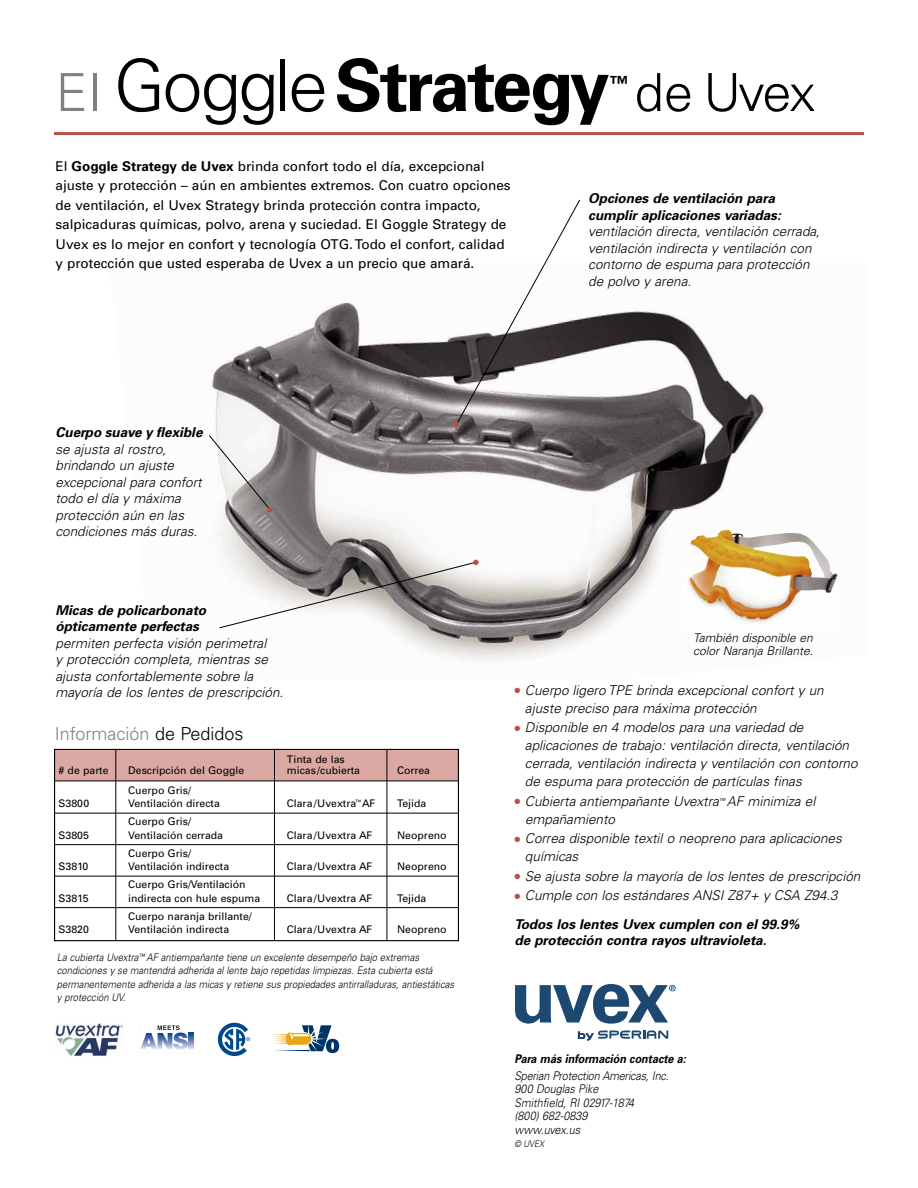
<style>
.page{position:relative;width:918px;height:1188px;background:#fff}
.page>*{position:absolute;margin:0;border:0;box-sizing:border-box;transform-origin:0 0}
.t1{font:700 72px "Univers";letter-spacing:-.035em;color:#000}
.t2{font:300 52.5px "Univers";letter-spacing:-.04em;color:#000}
.t3{font:700 19.5px "Univers";color:#000}
.t4{font:300 18px "Univers";color:#808080}
.t5{font:italic 300 13.5px/16.5px "Univers";color:#000}
.t6{font:13.5px/19.5px "Univers";color:#000}
.t7{font:italic 700 13.5px/16.5px "Univers";color:#000}
.t8{font:italic 300 12px/13.5px "Univers";color:#000;scale:.9 1}
.t9{font:italic 300 12px/13.5px "Univers";color:#000}
.t10{font:italic 700 12px "Univers";color:#000;scale:.9 1}
.t11{font:10.5px "Univers";color:#000}
.t12{font:italic 300 10.5px/13.5px "Univers";color:#000;scale:.9 1}
.t13{font:italic 300 9px "Univers";color:#000;scale:.9 1}
.s1{font-weight:300;font-size:52.5px;color:#808080}
.s2{font-weight:300}
.s3{font-weight:700}
.s4{color:#000}
.s5{font-size:7.5px}
.s6{color:#b75148}
</style>
<div class="page">
<div style="left:54px;top:749px;width:405px;height:32px;background:#dba8a3"></div>
<img style="left:211px;top:302px;width:553px;height:359px">
<svg style="left:274px;top:1025px;width:65px;height:28px"></svg>
<svg style="left:140px;top:1025px;width:54px;height:25px"></svg>
<svg style="left:189px;top:1033px;width:5px;height:16px"></svg>
<svg style="left:218px;top:1023px;width:32px;height:33px"></svg>
<img style="left:55px;top:1023px;width:69px;height:33px">
<svg style="left:209px;top:435px;width:64px;height:78px"></svg>
<svg style="left:219px;top:560px;width:260px;height:68px"></svg>
<hr style="left:54px;top:132px;width:810px;height:3px;background:#b75148">
<img style="left:690px;top:530px;width:141px;height:42px">
<img style="left:683px;top:572px;width:155px;height:60px">
<svg style="left:454px;top:199px;width:126px;height:228px"></svg>
<div style="left:54px;top:749px;width:405px;height:192px;border:1px solid #000"></div>
<hr style="left:274px;top:749px;width:1px;height:192px;background:#000">
<hr style="left:115px;top:749px;width:1px;height:192px;background:#000">
<hr style="left:387px;top:749px;width:1px;height:192px;background:#000">
<hr style="left:54px;top:781px;width:405px;height:1px;background:#000">
<hr style="left:54px;top:813px;width:405px;height:1px;background:#000">
<hr style="left:54px;top:844px;width:405px;height:1px;background:#000">
<hr style="left:54px;top:876px;width:405px;height:1px;background:#000">
<hr style="left:54px;top:907px;width:405px;height:1px;background:#000">
<svg style="left:577px;top:1030px;width:91px;height:10px"></svg>
<svg style="left:515px;top:984px;width:161px;height:40px"></svg>
<h1 class="t1" style="left:55px;top:59px;width:556px"><span class="s1">El</span> <span class="s2">Goggle</span>Strategy</h1>
<h3 class="t3" style="left:609px;top:76px;width:21px">™</h3>
<h2 class="t2" style="left:635px;top:73px;width:182px">de Uvex</h2>
<p class="t6" style="left:56px;top:158px;width:457px">El <span class="s3">Goggle Strategy de Uvex</span> brinda confort todo el día, excepcional ajuste y protección – aún en ambientes extremos. Con cuatro opciones de ventilación, el Uvex Strategy brinda protección contra impacto, salpicaduras químicas, polvo, arena y suciedad. El Goggle Strategy de Uvex es lo mejor en confort y tecnología OTG. Todo el confort, calidad y protección que usted esperaba de Uvex a un precio que amará.</p>
<p class="t7" style="left:56px;top:425px;width:151px">Cuerpo suave y flexible</p>
<p class="t5" style="left:56px;top:442px;width:150px">se aj usta al rostro, brindando un ajuste excepcional para confort todo el día y máxima protección aún en las condiciones más duras.</p>
<p class="t7" style="left:588px;top:192px;width:197px">Opciones de ventilación para cumplir aplicaciones variadas:</p>
<p class="t5" style="left:588px;top:225px;width:236px">ventilación directa, ventilación cerrada, ventilación indirecta y ventilación con contorno de espuma para protección de polvo y arena.</p>
<p class="t7" style="left:56px;top:603px;width:155px">Micas de policarbonato ópticamente perfectas</p>
<p class="t5" style="left:56px;top:636px;width:232px">permiten perfecta visión perimetral<br>y protección completa, mientras se ajusta confortablemente sobre la mayoría de los lentes de prescripción.</p>
<h3 class="t4" style="left:55px;top:727px;width:190px">Información <span class="s4">de Pedidos</span></h3>
<p class="t11" style="left:287px;top:756px;width:59px">Tinta de las</p>
<p class="t11" style="left:59px;top:767px;width:51px"># de parte</p>
<p class="t11" style="left:128px;top:767px;width:118px">Descripción del Goggle</p>
<p class="t11" style="left:287px;top:767px;width:75px">micas/cubierta</p>
<p class="t11" style="left:397px;top:767px;width:34px">Correa</p>
<p class="t11" style="left:128px;top:786px;width:64px">Cuerpo Gris/</p>
<p class="t11" style="left:59px;top:800px;width:32px">S3800</p>
<p class="t11" style="left:128px;top:800px;width:93px">Ventilación directa</p>
<p class="t11" style="left:287px;top:800px;width:90px">Clara/Uvextra<sup>™</sup> AF</p>
<p class="t11" style="left:397px;top:800px;width:31px">Tejida</p>
<p class="t11" style="left:128px;top:818px;width:64px">Cuerpo Gris/</p>
<p class="t11" style="left:59px;top:831px;width:32px">S3805</p>
<p class="t11" style="left:128px;top:831px;width:96px">Ventilación cerrada</p>
<p class="t11" style="left:287px;top:831px;width:87px">Clara/Uvextra AF</p>
<p class="t11" style="left:397px;top:831px;width:51px">Neopreno</p>
<p class="t11" style="left:128px;top:849px;width:64px">Cuerpo Gris/</p>
<p class="t11" style="left:59px;top:863px;width:31px">S3810</p>
<p class="t11" style="left:128px;top:863px;width:103px">Ventilación indirecta</p>
<p class="t11" style="left:287px;top:863px;width:87px">Clara/Uvextra AF</p>
<p class="t11" style="left:397px;top:863px;width:51px">Neopreno</p>
<p class="t11" style="left:128px;top:881px;width:119px">Cuerpo Gris/Ventilación</p>
<p class="t11" style="left:59px;top:894px;width:32px">S3815</p>
<p class="t11" style="left:128px;top:894px;width:134px">indirecta con hule espuma</p>
<p class="t11" style="left:287px;top:894px;width:87px">Clara/Uvextra AF</p>
<p class="t11" style="left:397px;top:894px;width:31px">Tejida</p>
<p class="t11" style="left:128px;top:912px;width:125px">Cuerpo naranja brillante/</p>
<p class="t11" style="left:59px;top:926px;width:32px">S3820</p>
<p class="t11" style="left:128px;top:926px;width:103px">Ventilación indirecta</p>
<p class="t11" style="left:287px;top:926px;width:87px">Clara/Uvextra AF</p>
<p class="t11" style="left:397px;top:926px;width:51px">Neopreno</p>
<p class="t12" style="left:57px;top:951px;width:445px">La cubierta Uvextra<span class="s5">™</span> AF antiempañante tiene un excelente desempeño bajo extremas condiciones y se mantendrá adherida al lente bajo repetidas limpiezas. Esta cubierta está permanentemente adherida a las micas y retiene sus propiedades antirralladuras, antiestáticas y protección UV.</p>
<p class="t9" style="left:693px;top:632px;width:124px">También disponible en color Naranja Brillante.</p>
<p class="t5" style="left:525px;top:682px;width:303px;line-height:18px;text-indent:-10px"><span class="s6">●</span> Cuerpo ligero TPE brinda excepcional confort y un ajuste preciso para máxima protección</p>
<p class="t5" style="left:525px;top:720px;width:337px;line-height:18px;text-indent:-10px"><span class="s6">●</span> Disponible en 4 modelos para una variedad de aplicaciones de trabajo: ventilación directa, ventilación cerrada, ventilación indirecta y ventilación con contorno de espuma para protección de partículas finas</p>
<p class="t5" style="left:525px;top:793px;width:294px;line-height:18px;text-indent:-11px"><span class="s6">●</span> Cubierta antiempañante Uvextra<sup>™</sup> AF minimiza el empañamiento</p>
<p class="t5" style="left:525px;top:831px;width:321px;line-height:18px;text-indent:-10px"><span class="s6">●</span> Correa disponible textil o neopreno para aplicaciones químicas</p>
<p class="t5" style="left:514px;top:869px;width:350px"><span class="s6">●</span> Se ajusta sobre la mayoría de los lentes de prescripción</p>
<p class="t5" style="left:514px;top:883px;width:327px;line-height:28.5px"><span class="s6">●</span> Cumple con los estándares ANSI Z87+ y CSA Z94.3<br><span class="s3">Todos los lentes Uvex cumplen con el 99.9%</span></p>
<p class="t7" style="left:515px;top:934px;width:256px">de protección contra rayos ultravioleta.</p>
<p class="t10" style="left:514px;top:1055px;width:194px">Para más información contacte a:</p>
<p class="t8" style="left:514px;top:1070px;width:175px">Sperian Protection Americas, Inc.<br>900 Douglas Pike<br>Smithfield, RI 02917-1874<br>(800) 682-0839<br>www.uvex.us</p>
<p class="t13" style="left:514px;top:1141px;width:34px">© UVEX</p>
</div>
